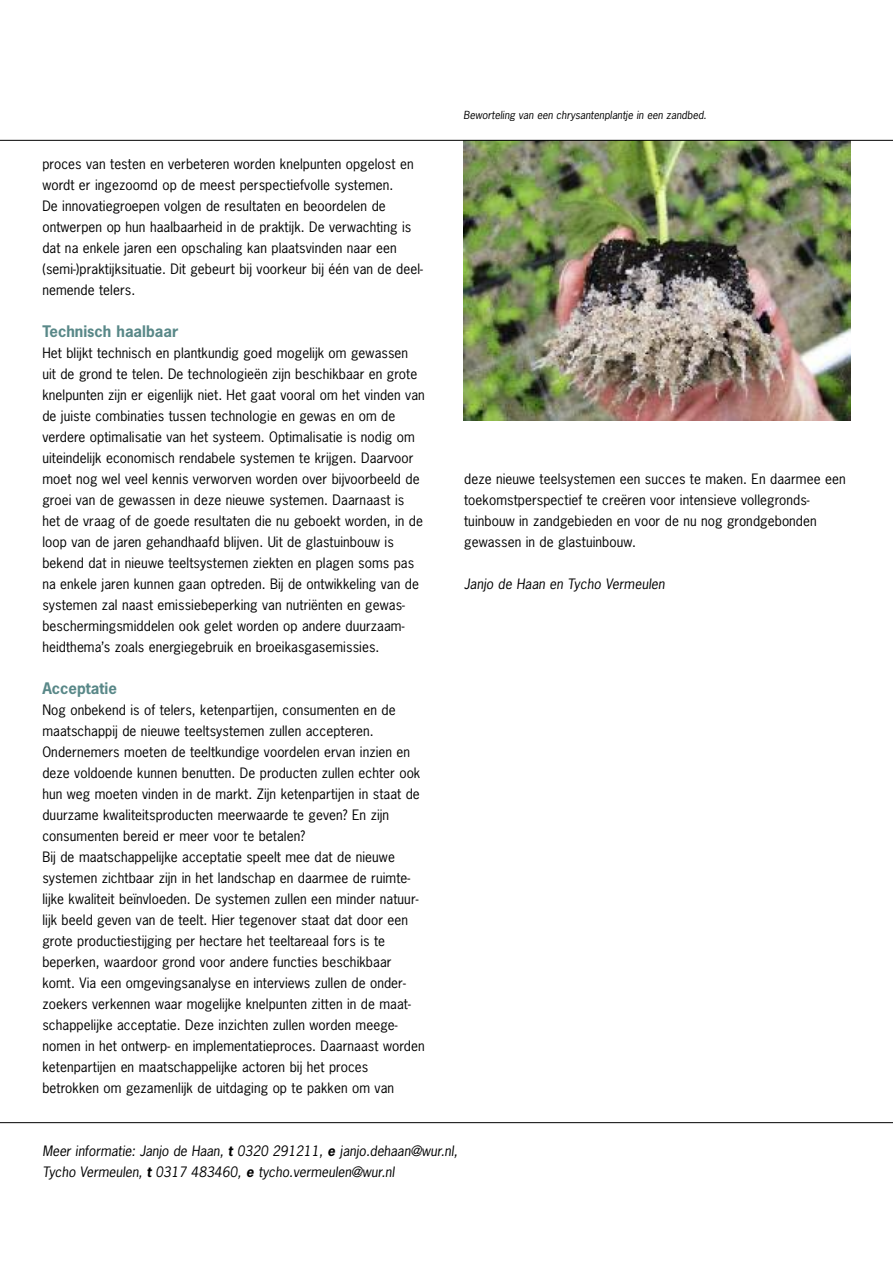
<style>
.page{position:relative;width:893px;height:1263px;background:#fff}
.page>*{position:absolute;margin:0;border:0;box-sizing:border-box;transform-origin:0 0}
.t1{font:700 15px "News Gothic";color:#598888}
.t2{font:13.5px/21px "News Gothic";letter-spacing:.005em;color:#000}
.t3{font:italic 13.5px/21px "News Gothic";color:#000}
.t4{font:italic 10.5px "News Gothic";color:#000}
.s1{font-weight:700}
</style>
<div class="page">
<img style="left:463px;top:141px;width:387px;height:280px">
<hr style="left:0;top:1122px;width:893px;height:1px;background:#000">
<hr style="left:0;top:140px;width:893px;height:1px;background:#000">
<p class="t2" style="left:42px;top:153px;width:382px">proces van testen en verbeteren worden knelpunten opgelost en wordt er ingezoomd op de meest perspectiefvolle systemen.<br>De innovatiegroepen volgen de resultaten en beoordelen de ontwerpen op hun haalbaarheid in de praktijk. De verwachting is dat na enkele jaren een opschaling kan plaatsvinden naar een (semi-)praktijksituatie. Dit gebeurt bij voorkeur bij één van de deel&shy;nemende telers.</p>
<p class="t1" style="left:42px;top:323px;width:137px">Technisch haalbaar</p>
<p class="t2" style="left:42px;top:342px;width:384px">Het blijkt technisch en plantkundig goed mogelijk om gewassen uit de grond te telen. De technologieën zijn beschikbaar en grote knelpunten zijn er eigenlijk niet. Het gaat vooral om het vinden van de juiste combinaties tussen technologie en gewas en om de verdere optimalisatie van het systeem. Optimalisatie is nodig om uiteindelijk economisch rendabele systemen te krijgen. Daarvoor moet nog wel veel kennis verworven worden over bijvoorbeeld de groei van de gewassen in deze nieuwe systemen. Daarnaast is het de vraag of de goede resultaten die nu geboekt worden, in de loop van de jaren gehandhaafd blijven. Uit de glastuinbouw is bekend dat in nieuwe teeltsystemen ziekten en plagen soms pas na enkele jaren kunnen gaan optreden. Bij de ontwikkeling van de systemen zal naast emissiebeperking van nutriënten en gewas&shy;beschermingsmiddelen ook gelet worden op andere duurzaam&shy;heidthema’s zoals energiegebruik en broeikasgasemissies.</p>
<p class="t1" style="left:42px;top:680px;width:76px">Acceptatie</p>
<p class="t2" style="left:42px;top:699px;width:384px">Nog onbekend is of telers, ketenpartijen, consumenten en de maatschappij de nieuwe teeltsystemen zullen accepteren.<br>Ondernemers moeten de teeltkundige voordelen ervan inzien en deze voldoende kunnen benutten. De producten zullen echter ook hun weg moeten vinden in de markt. Zijn ketenpartijen in staat de duurzame kwaliteitsproducten meerwaarde te geven? En zijn consumenten bereid er meer voor te betalen?<br>Bij de maatschappelijke acceptatie speelt mee dat de nieuwe systemen zichtbaar zijn in het landschap en daarmee de ruimte&shy;lijke kwaliteit beïnvloeden. De systemen zullen een minder natuur&shy;lijk beeld geven van de teelt. Hier tegenover staat dat door een grote productiestijging per hectare het teeltareaal fors is te beperken, waardoor grond voor andere functies beschikbaar komt. Via een omgevingsanalyse en interviews zullen de onder&shy;zoekers verkennen waar mogelijke knelpunten zitten in de maat&shy;schappelijke acceptatie. Deze inzichten zullen worden meege&shy;nomen in het ontwerp- en implementatieproces. Daarnaast worden ketenpartijen en maatschappelijke actoren bij het proces betrokken om gezamenlijk de uitdaging op te pakken om van</p>
<p class="t4" style="left:463px;top:109px;width:245px">Beworteling van een chrysantenplantje in een zandbed.</p>
<p class="t2" style="left:464px;top:468px;width:383px">deze nieuwe teelsystemen een succes te maken. En daarmee een toekomstperspectief te creëren voor intensieve vollegronds&shy;tuinbouw in zandgebieden en voor de nu nog grondgebonden gewassen in de glastuinbouw.</p>
<p class="t3" style="left:464px;top:573px;width:202px">Janjo de Haan en Tycho Vermeulen</p>
<p class="t3" style="left:43px;top:1140px;width:417px">Meer informatie: Janjo de Haan, <span class="s1">t</span> 0320 291211, <span class="s1">e</span> janjo.dehaan@wur.nl,<br>Tycho Vermeulen, <span class="s1">t</span> 0317 483460, <span class="s1">e</span> tycho.vermeulen@wur.nl</p>
</div>
